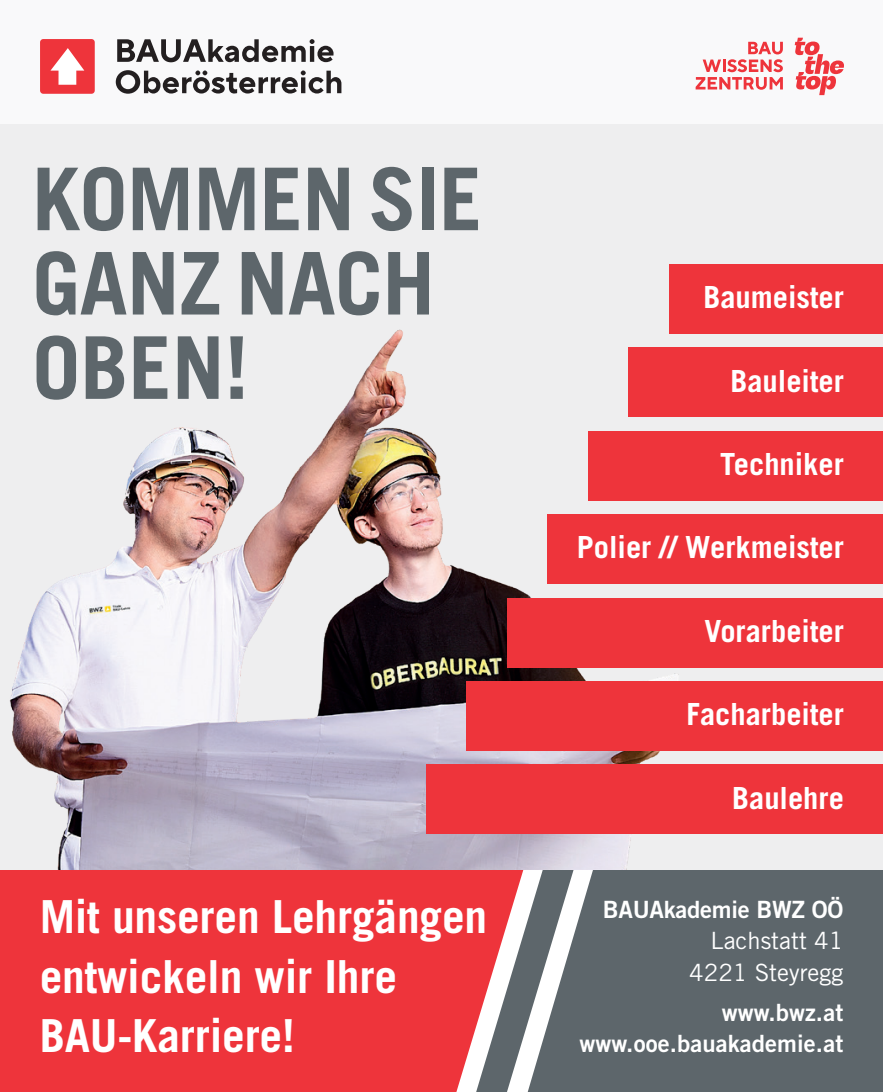
<style>
.page{position:relative;width:883px;height:1092px;background:#fff}
.page>*{position:absolute;margin:0;border:0;box-sizing:border-box;transform-origin:0 0}
.t1{font:700 86.45px/84.4px "Trade Gothic";letter-spacing:-.01em;color:#5d666b}
.t2{font:700 45.5px/59.5px "Trade Gothic";letter-spacing:-.005em;color:#fff}
.t3{font:700 30.45px "Trade Gothic";color:#fff}
.t4{font:23.8px/31.5px "Trade Gothic Bold No 2";letter-spacing:.005em;color:#fff;text-align:right}
.t5{font:23.8px/32.2px "Trade Gothic";color:#fff;text-align:right}
</style>
<div class="page">
<div style="left:574px;top:869px;width:309px;height:222px;background:#5d666b"></div>
<svg style="left:524px;top:869px;width:50px;height:222px"></svg>
<svg style="left:0;top:869px;width:524px;height:222px;fill:#ee343b"></svg>
<div style="left:0;top:0;width:883px;height:869px;background:#eeeeef"></div>
<img style="left:9px;top:329px;width:874px;height:540px">
<div style="left:426px;top:764px;width:457px;height:70px;background:#ee343b"></div>
<div style="left:467px;top:681px;width:416px;height:69px;background:#ee343b"></div>
<div style="left:507px;top:598px;width:376px;height:69px;background:#ee343b"></div>
<div style="left:548px;top:514px;width:335px;height:70px;background:#ee343b"></div>
<div style="left:588px;top:431px;width:295px;height:69px;background:#ee343b"></div>
<div style="left:629px;top:348px;width:254px;height:69px;background:#ee343b"></div>
<div style="left:669px;top:264px;width:214px;height:70px;background:#ee343b"></div>
<div style="left:0;top:0;width:883px;height:124px;background:#fff"></div>
<div style="left:40px;top:39px;width:55px;height:55px;background:#ee343b;border-radius:3px"></div>
<svg style="left:50px;top:48px;width:34px;height:37px"></svg>
<svg style="left:117px;top:39px;width:217px;height:23px"></svg>
<svg style="left:116px;top:70px;width:225px;height:24px"></svg>
<svg style="left:795px;top:38px;width:49px;height:57px"></svg>
<svg style="left:696px;top:42px;width:87px;height:48px"></svg>
<h1 class="t1" style="left:32px;top:156px;width:452px">KOMMEN SIE<br>GANZ NACH<br>OBEN!</h1>
<p class="t3" style="left:703px;top:278px;width:142px">Baumeister</p>
<p class="t3" style="left:730px;top:362px;width:115px">Bauleiter</p>
<p class="t3" style="left:720px;top:445px;width:125px">Techniker</p>
<p class="t3" style="left:577px;top:529px;width:269px">Polier // Werkmeister</p>
<p class="t3" style="left:704px;top:612px;width:141px">Vorarbeiter</p>
<p class="t3" style="left:686px;top:695px;width:159px">Facharbeiter</p>
<p class="t3" style="left:732px;top:779px;width:113px">Baulehre</p>
<h2 class="t2" style="left:40px;top:886px;width:449px">Mit unseren Lehrgängen entwickeln wir Ihre<br>BAU-Karriere!</h2>
<p class="t4" style="left:603px;top:892px;width:242px">BAUAkademie BWZ OÖ</p>
<p class="t5" style="left:689px;top:924px;width:155px">Lachstatt 41<br>4221 Steyregg</p>
<p class="t4" style="left:580px;top:995px;width:265px">www.bwz.at www.ooe.bauakademie.at</p>
</div>
